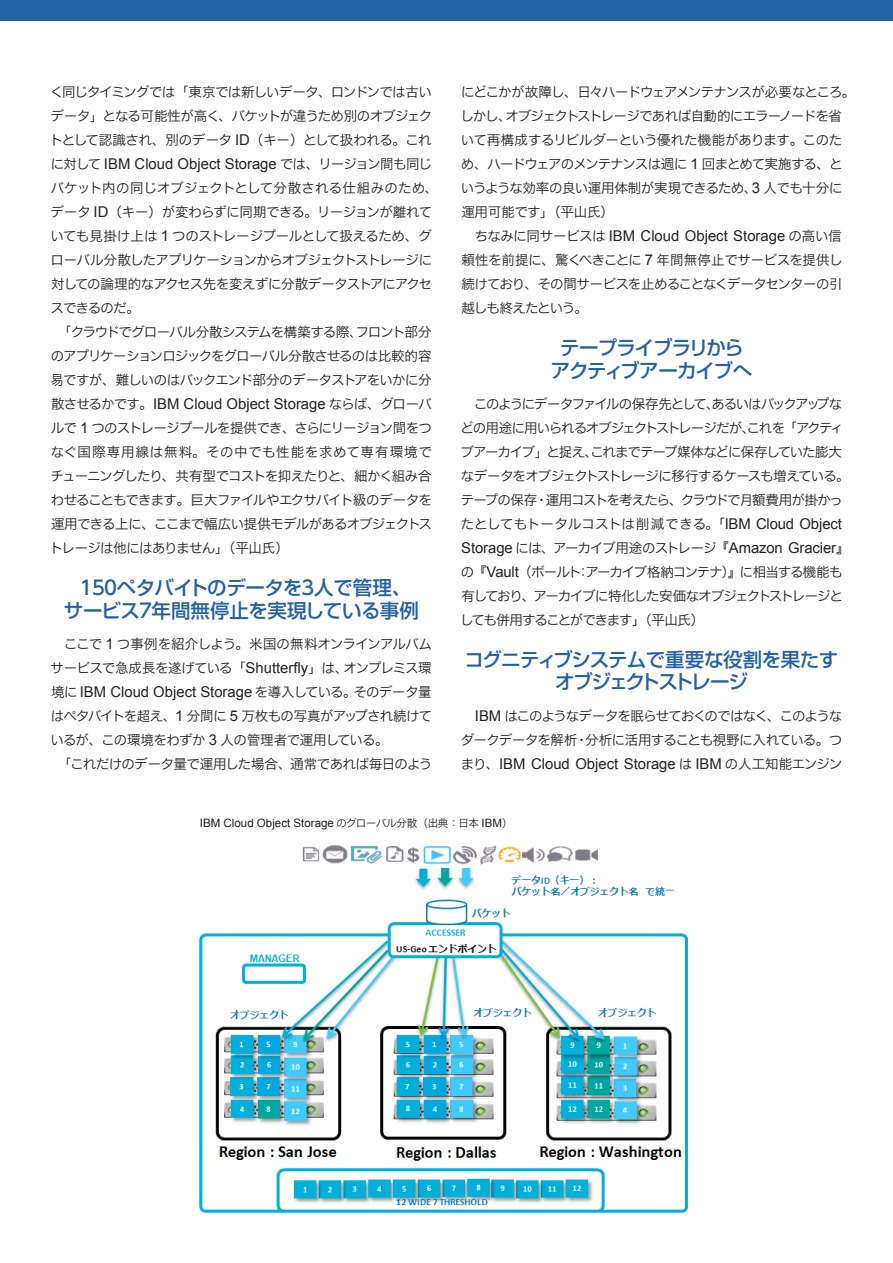
<style>
.page{position:relative;width:893px;height:1263px;background:#fff}
.page>*{position:absolute;margin:0;border:0;box-sizing:border-box;transform-origin:0 0}
.小見出し{font:500 19.5px/22.5px "Shin Go Pr 6 N";letter-spacing:-.035em;color:#2361a4;text-align:center}
.小見出し-2{font:500 19.5px/22.5px "Shin Go Pr 6 N";letter-spacing:-.06em;color:#2361a4;text-align:center}
.本文{font:14.85px "Arial";color:#231f20}
.本文-2{font:13.5px/24px "Hira Kak ADK Std W3";letter-spacing:-.075em;color:#231f20;text-align:justify}
.本文-3{font:13.5px "Hira Kak ADK Std W3";letter-spacing:-.055em;color:#231f20}
.キャプション{font:11.55px "Arial";color:#231f20}
.s1{font-family:"Hira Kaku Pro N W3"}
.s2{font-family:"Arial";font-size:14.85px}
.s3{font-family:"Hira Kak ADK Std W3";font-size:13.5px}
.s4{font-family:"Hira Kaku Pro N W3";font-size:13.5px}
.s5{font-family:"MO Clear Tone SG"}
.s6{font-family:"Hira Kak ADK Std W3";font-size:10.5px}
.s7{font-family:"Hira Kaku Pro N W3";font-size:10.5px}
</style>
<div class="page">
<div style="left:0;top:0;width:893px;height:21px;background:#2361a4"></div>
<img style="left:199px;top:844px;width:489px;height:369px">
<p class="本文-2" style="left:50px;top:80px;width:384px">く<span class="s1">同</span>じタイミングでは<span class="s1">「東京</span>では<span class="s1">新</span>しいデータ<span class="s1">、</span>ロンドンでは<span class="s1">古</span>いデータ<span class="s1">」</span>となる<span class="s1">可能性</span>が<span class="s1">高</span>く<span class="s1">、</span>バケットが<span class="s1">違</span>うため<span class="s1">別</span>のオブジェクトとして<span class="s1">認識</span>され<span class="s1">、別</span>のデータ <span class="s2">ID</span><span class="s1">（</span>キー<span class="s1">）</span>として<span class="s1">扱</span>われる<span class="s1">。</span>これ</p>
<p class="本文" style="left:51px;top:154px;width:383px"><span class="s3">に</span><span class="s4">対</span><span class="s3">して</span> IBM Cloud Object Storage <span class="s3">では</span><span class="s4">、</span><span class="s3">リージョン</span><span class="s4">間</span><span class="s3">も</span><span class="s4">同</span><span class="s3">じ</span></p>
<p class="本文-2" style="left:50px;top:176px;width:389px;text-align:left">バケット<span class="s1">内</span>の<span class="s1">同</span>じオブジェクトとして<span class="s1">分散</span>される<span class="s1">仕組</span>みのため<span class="s1">、</span>データ <span class="s2">ID</span><span class="s1">（</span>キー<span class="s1">）</span>が<span class="s1">変</span>わらずに<span class="s1">同期</span>できる<span class="s1">。</span>リージョンが<span class="s1">離</span>れていても<span class="s1">見掛</span>け<span class="s1">上</span>は <span class="s2">1</span> つのストレージプールとして<span class="s1">扱</span>えるため<span class="s1">、</span>グローバル<span class="s1">分散</span>したアプリケーションからオブジェクトストレージに<span class="s1">対</span>しての<span class="s1">論理的</span>なアクセス<span class="s1">先</span>を<span class="s1">変</span>えずに<span class="s1">分散</span>データストアにアクセスできるのだ<span class="s1">。</span></p>
<p class="本文-2" style="left:51px;top:320px;width:382px"><span class="s1">　「</span>クラウドでグローバル<span class="s1">分散</span>システムを<span class="s1">構築</span>する<span class="s1">際、</span>フロント<span class="s1">部分</span>のアプリケーションロジックをグローバル<span class="s1">分散</span>させるのは<span class="s1">比較的容易</span>ですが<span class="s1">、難</span>しいのはバックエンド<span class="s1">部分</span>のデータストアをいかに<span class="s1">分</span></p>
<p class="本文" style="left:51px;top:394px;width:382px"><span class="s4">散</span><span class="s3">させるかです</span><span class="s4">。</span>IBM Cloud Object Storage <span class="s3">ならば</span><span class="s4">、</span><span class="s3">グローバ</span></p>
<p class="本文-2" style="left:50px;top:416px;width:384px">ルで <span class="s2">1</span> つのストレージプールを<span class="s1">提供</span>でき<span class="s1">、</span>さらにリージョン<span class="s1">間</span>をつなぐ<span class="s1">国際専用線</span>は<span class="s1">無料。</span>その<span class="s1">中</span>でも<span class="s1">性能</span>を<span class="s1">求</span>めて<span class="s1">専有環境</span>でチューニングしたり<span class="s1">、共有型</span>でコストを<span class="s1">抑</span>えたりと<span class="s1">、細</span>かく<span class="s1">組</span>み<span class="s1">合</span>わせることもできます<span class="s1">。巨大</span>ファイルやエクサバイト<span class="s1">級</span>のデータを<span class="s1">運用</span>できる<span class="s1">上</span>に<span class="s1">、</span>ここまで<span class="s1">幅広</span>い<span class="s1">提供</span>モデルがあるオブジェクトストレージは<span class="s1">他</span>にはありません<span class="s1">」（平山氏）</span></p>
<p class="小見出し" style="left:64px;top:575px;width:357px"><span class="s5">150</span>ペタバイトのデータを<span class="s5">3</span>人で管理、サービス<span class="s5">7</span>年間無停止を実現している事例</p>
<p class="本文-2" style="left:51px;top:631px;width:383px;text-align:right">ここで <span class="s2">1</span> つ<span class="s1">事例</span>を<span class="s1">紹介</span>しよう<span class="s1">。米国</span>の<span class="s1">無料</span>オンラインアルバムサービスで<span class="s1">急成長</span>を<span class="s1">遂</span>げている<span class="s1">「</span><span class="s2">Shutterfly</span><span class="s1">」</span>は<span class="s1">、</span>オンプレミス<span class="s1">環</span></p>
<p class="本文" style="left:51px;top:682px;width:382px"><span class="s4">境</span><span class="s3">に</span> IBM Cloud Object Storage <span class="s3">を</span><span class="s4">導入</span><span class="s3">している</span><span class="s4">。</span><span class="s3">そのデータ</span><span class="s4">量</span></p>
<p class="本文-2" style="left:51px;top:703px;width:383px">はペタバイトを<span class="s1">超</span>え<span class="s1">、</span><span class="s2">1</span> <span class="s1">分間</span>に <span class="s2">5</span> <span class="s1">万枚</span>もの<span class="s1">写真</span>がアップされ<span class="s1">続</span>けているが<span class="s1">、</span>この<span class="s1">環境</span>をわずか <span class="s2">3</span> <span class="s1">人</span>の<span class="s1">管理者</span>で<span class="s1">運用</span>している<span class="s1">。</span></p>
<p class="本文-3" style="left:51px;top:755px;width:383px"><span class="s1">　「</span>これだけのデータ<span class="s1">量</span>で<span class="s1">運用</span>した<span class="s1">場合、通常</span>であれば<span class="s1">毎日</span>のよう</p>
<p class="本文-2" style="left:460px;top:80px;width:396px;text-align:left">にどこかが<span class="s1">故障</span>し<span class="s1">、日々</span>ハードウェアメンテナンスが<span class="s1">必要</span>なところ<span class="s1">。</span>しかし<span class="s1">、</span>オブジェクトストレージであれば<span class="s1">自動的</span>にエラーノードを<span class="s1">省</span>いて<span class="s1">再構成</span>するリビルダーという<span class="s1">優</span>れた<span class="s1">機能</span>があります<span class="s1">。</span>このため<span class="s1">、</span>ハードウェアのメンテナンスは<span class="s1">週</span>に <span class="s2">1</span> <span class="s1">回</span>まとめて<span class="s1">実施</span>する<span class="s1">、</span>というような<span class="s1">効率</span>の<span class="s1">良</span>い<span class="s1">運用体制</span>が<span class="s1">実現</span>できるため<span class="s1">、</span><span class="s2">3</span> <span class="s1">人</span>でも<span class="s1">十分</span>に<span class="s1">運用可能</span>です<span class="s1">」（平山氏）</span></p>
<p class="本文" style="left:474px;top:226px;width:369px"><span class="s3">ちなみに</span><span class="s4">同</span><span class="s3">サービスは</span> IBM Cloud Object Storage <span class="s3">の</span><span class="s4">高</span><span class="s3">い</span><span class="s4">信</span></p>
<p class="本文-2" style="left:461px;top:248px;width:383px"><span class="s1">頼性</span>を<span class="s1">前提</span>に<span class="s1">、驚</span>くべきことに <span class="s2">7</span> <span class="s1">年間無停止</span>でサービスを<span class="s1">提供</span>し<span class="s1">続</span>けており<span class="s1">、</span>その<span class="s1">間</span>サービスを<span class="s1">止</span>めることなくデータセンターの<span class="s1">引越</span>しも<span class="s1">終</span>えたという<span class="s1">。</span></p>
<p class="小見出し-2" style="left:551px;top:335px;width:203px">テープライブラリからアクティブアーカイブへ</p>
<p class="本文-2" style="left:460px;top:391px;width:391px;text-align:center">このようにデータファイルの<span class="s1">保存先</span>として<span class="s1">、</span>あるいはバックアップな<br>どの<span class="s1">用途</span>に<span class="s1">用</span>いられるオブジェクトストレージだが<span class="s1">、</span>これを<span class="s1">「</span>アクティブアーカイブ<span class="s1">」</span>と<span class="s1">捉</span>え<span class="s1">、</span>これまでテープ<span class="s1">媒体</span>などに<span class="s1">保存</span>していた<span class="s1">膨大</span>なデータをオブジェクトストレージに<span class="s1">移行</span>するケースも<span class="s1">増</span>えている<span class="s1">。</span>テープの<span class="s1">保存・運用</span>コストを<span class="s1">考</span>えたら<span class="s1">、</span>クラウドで<span class="s1">月額費用</span>が<span class="s1">掛</span>かったとしてもトータルコストは<span class="s1">削減</span>できる<span class="s1">。「</span><span class="s2">IBM Cloud Object</span></p>
<p class="本文" style="left:461px;top:538px;width:390px">Storage <span class="s3">には</span><span class="s4">、</span><span class="s3">アーカイブ</span><span class="s4">用途</span><span class="s3">のストレージ</span><span class="s4">『</span>Amazon Gracier<span class="s4">』</span></p>
<p class="本文-2" style="left:460px;top:559px;width:384px">の<span class="s1">『</span><span class="s2">Vault</span><span class="s1">（</span>ボールト<span class="s1">：</span>アーカイブ<span class="s1">格納</span>コンテナ<span class="s1">）』</span>に<span class="s1">相当</span>する<span class="s1">機能</span>も<span class="s1">有</span>しており<span class="s1">、</span>アーカイブに<span class="s1">特化</span>した<span class="s1">安価</span>なオブジェクトストレージとしても<span class="s1">併用</span>することができます<span class="s1">」（平山氏）</span></p>
<p class="小見出し" style="left:464px;top:647px;width:375px">コグニティブシステムで重要な役割を果たすオブジェクトストレージ</p>
<p class="本文-2" style="left:461px;top:703px;width:383px;text-align:right"><span class="s2">IBM</span> はこのようなデータを<span class="s1">眠</span>らせておくのではなく<span class="s1">、</span>このようなダークデータを<span class="s1">解析・分析</span>に<span class="s1">活用</span>することも<span class="s1">視野</span>に<span class="s1">入</span>れている<span class="s1">。</span>つ</p>
<p class="本文" style="left:461px;top:754px;width:383px"><span class="s3">まり</span><span class="s4">、</span>IBM Cloud Object Storage <span class="s3">は</span> IBM <span class="s3">の</span><span class="s4">人工知能</span><span class="s3">エンジン</span></p>
<p class="キャプション" style="left:200px;top:815px;width:314px">IBM Cloud Object Storage <span class="s6">のグローバル</span><span class="s7">分散（出典：日本</span> IBM<span class="s7">）</span></p>
</div>
